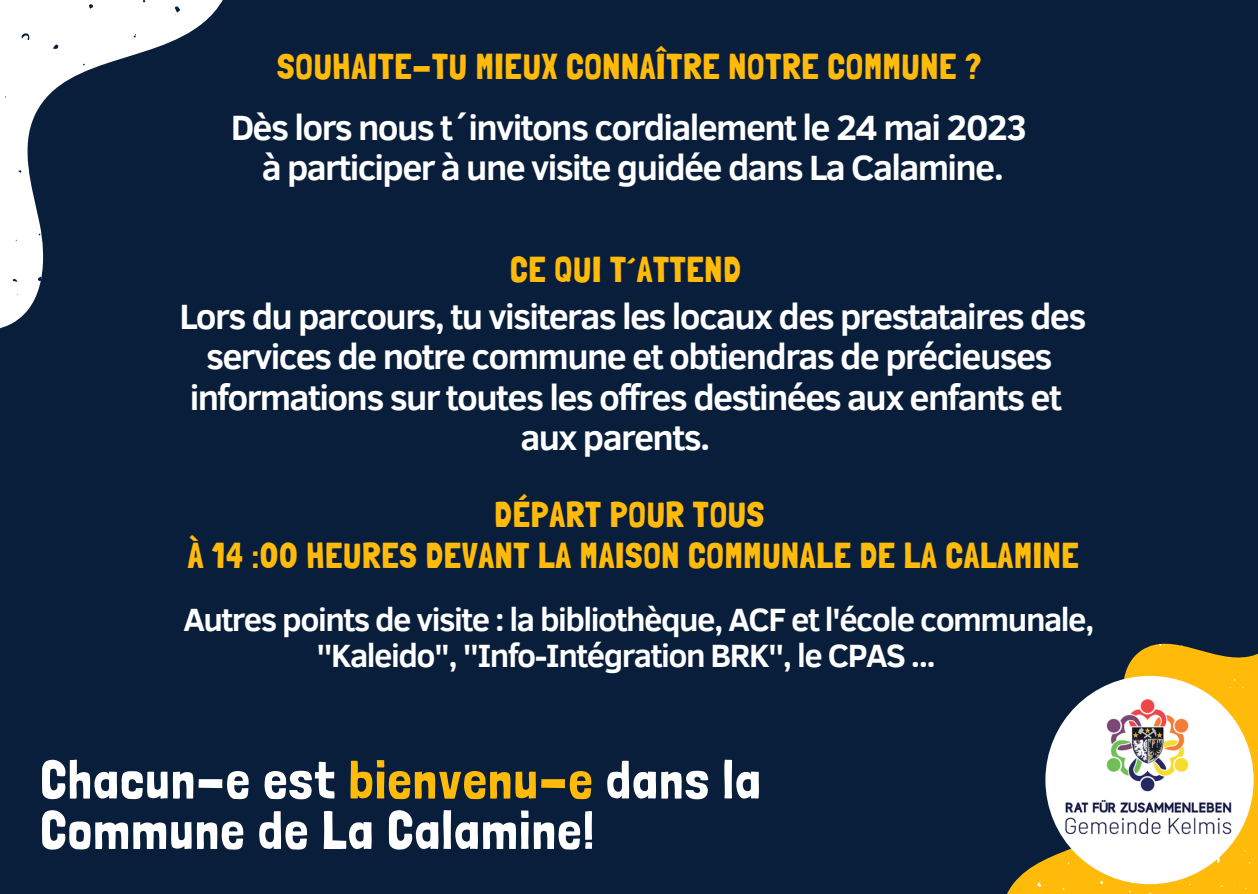
<style>
.page{position:relative;width:1258px;height:894px;background:#fff}
.page>*{position:absolute;margin:0;border:0;box-sizing:border-box;transform-origin:0 0}
.t1{font:53.4px/50.4px "Londrina Solid";letter-spacing:.03em;color:#fff}
.t2{font:700 36px/40.5px "Clear Sans";letter-spacing:-.045em;color:#fff;text-align:center}
.t3{font:36px/40.5px "Londrina Solid";letter-spacing:.02em;color:#ffba0a;text-align:center}
.t4{font:700 33px/36px "Clear Sans";letter-spacing:-.045em;color:#fff}
.s1{color:#ffba0a}
</style>
<div class="page">
<div style="left:0;top:0;width:1258px;height:893px;background:#081e3b"></div>
<svg style="left:1007px;top:643px;width:251px;height:250px"></svg>
<svg style="left:1215px;top:855px;width:6px;height:8px"></svg>
<svg style="left:1229px;top:678px;width:7px;height:10px"></svg>
<svg style="left:1037px;top:880px;width:4px;height:6px"></svg>
<svg style="left:0;top:0;width:223px;height:329px"></svg>
<svg style="left:12px;top:278px;width:6px;height:5px"></svg>
<svg style="left:52px;top:44px;width:7px;height:7px"></svg>
<svg style="left:89px;top:4px;width:4px;height:5px"></svg>
<svg style="left:174px;top:5px;width:7px;height:10px"></svg>
<svg style="left:37px;top:276px;width:5px;height:6px"></svg>
<svg style="left:18px;top:170px;width:4px;height:3px"></svg>
<svg style="left:20px;top:31px;width:11px;height:11px"></svg>
<img style="left:1045px;top:675px;width:208px;height:208px;border-radius:50%">
<p class="t3" style="left:277px;top:46px;width:706px">SOUHAITE-TU MIEUX CONNAÎTRE NOTRE COMMUNE ?</p>
<p class="t2" style="left:231px;top:105px;width:798px">Dès lors nous t´invitons cordialement le 24 mai 2023 à participer à une visite guidée dans La Calamine.</p>
<p class="t3" style="left:510px;top:248px;width:232px">CE QUI T´ATTEND</p>
<p class="t2" style="left:179px;top:294px;width:908px">Lors du parcours, tu visiteras les locaux des prestataires des</p>
<p class="t2" style="left:206px;top:334px;width:848px">services de notre commune et obtiendras de précieuses</p>
<p class="t2" style="left:190px;top:375px;width:874px">informations sur toutes les offres destinées aux enfants et</p>
<p class="t2" style="left:520px;top:415px;width:191px">aux parents.</p>
<p class="t3" style="left:188px;top:494px;width:892px">DÉPART POUR TOUS<br>À 14 :00 HEURES DEVANT LA MAISON COMMUNALE DE LA CALAMINE</p>
<p class="t4" style="left:316px;top:599px;width:779px;text-indent:-133px">Autres points de visite : la bibliothèque, ACF et l'école communale, ''Kaleido", ''Info-Intégration BRK'', le CPAS ...</p>
<h1 class="t1" style="left:40px;top:754px;width:722px">Chacun-e est <span class="s1">bienvenu-e</span> dans la<br>Commune de La Calamine!</h1>
</div>
